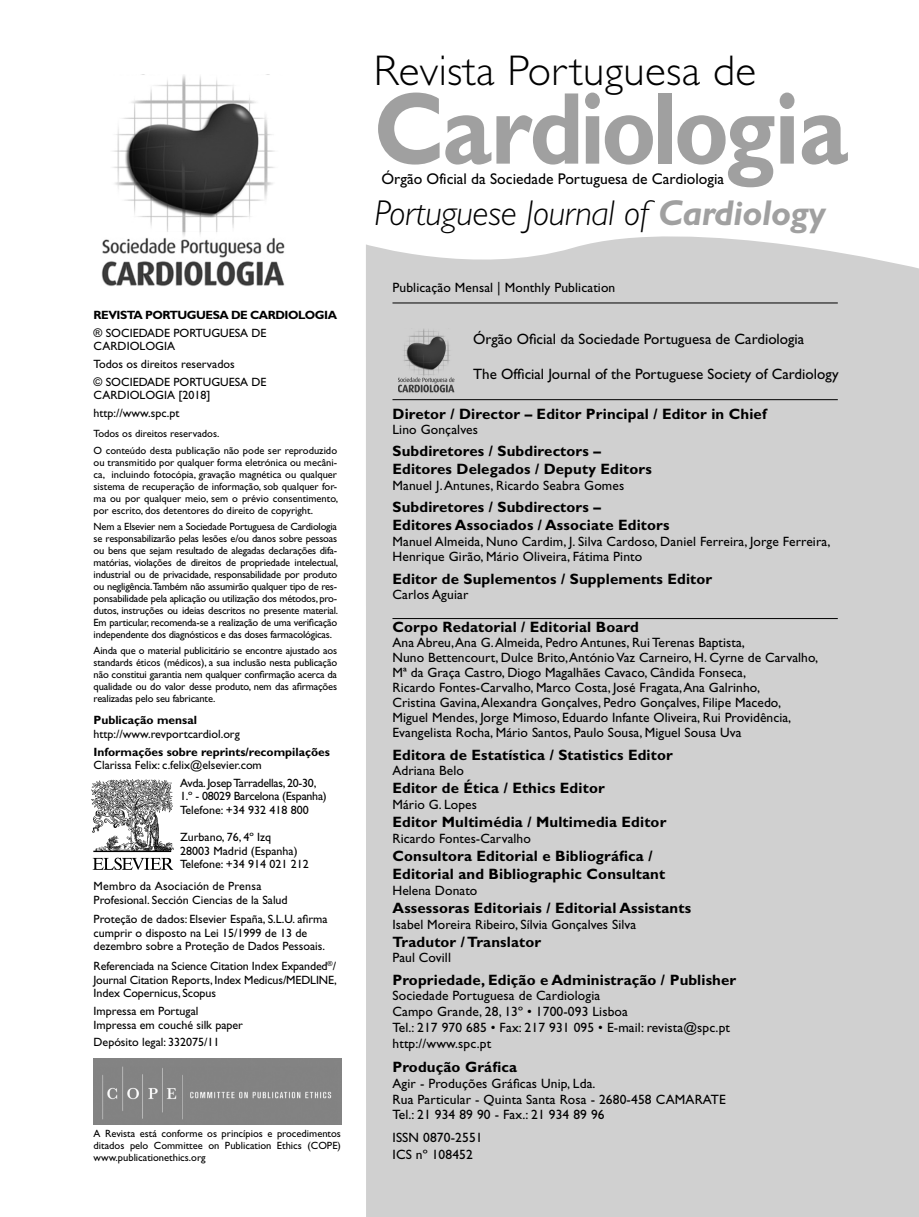
<style>
.page{position:relative;width:919px;height:1217px;background:#fff}
.page>*{position:absolute;margin:0;border:0;box-sizing:border-box;transform-origin:0 0}
.t1{font:700 102.75px "Gill Sans Std";letter-spacing:-.035em;color:#a0a0a0;scale:.9 1}
.t2{font:300 43.05px "Gill Sans Std";letter-spacing:.01em;color:#000}
.t3{font:italic 300 36px "Gill Sans Std";letter-spacing:-.01em;color:#000}
.t4{font:15.6px "Gill Sans Std";color:#000}
.t5{font:700 15px/18px "Gill Sans Std";letter-spacing:.01em;color:#000}
.t6{font:15px "Gill Sans Std";color:#000}
.t7{font:13.5px/15.8px "Gill Sans Std";letter-spacing:.005em;color:#000}
.t8{font:12px/13.5px "Gill Sans Std";color:#000}
.t9{font:700 12px "Gill Sans Std";color:#000}
.t10{font:12px/13.5px "Gill Sans Std";letter-spacing:-.02em;color:#000}
.t11{font:700 12px "Gill Sans Std";letter-spacing:-.04em;color:#000}
.t12{font:10.5px/12px "Gill Sans Std";color:#000;text-align:justify}
.s1{font-weight:700;color:#a0a0a0}
</style>
<div class="page">
<img style="left:113px;top:74px;width:162px;height:158px">
<img style="left:101px;top:232px;width:184px;height:54px">
<div style="left:366px;top:236px;width:552px;height:980px;background:#d0d0d0"></div>
<img style="left:92px;top:779px;width:82px;height:90px">
<hr style="left:392px;top:302px;width:445px;height:1px;background:#000">
<hr style="left:392px;top:399px;width:445px;height:1px;background:#000">
<hr style="left:392px;top:618px;width:445px;height:1px;background:#000">
<div style="left:393px;top:308px;width:67px;height:70px;background:#d0d0d0"></div>
<img style="left:404px;top:329px;width:46px;height:47px">
<div style="left:393px;top:376px;width:67px;height:16px;background:#d0d0d0"></div>
<img style="left:398px;top:377px;width:56px;height:15px">
<div style="left:94px;top:1058px;width:247px;height:66px;background:#838383"></div>
<p class="t11" style="left:94px;top:310px;width:245px">REVISTA PORTUGUESA DE CARDIOLOGIA</p>
<p class="t8" style="left:94px;top:327px;width:174px">® SOCIEDADE PORTUGUESA DE<br>CARDIOLOGIA</p>
<p class="t8" style="left:94px;top:356px;width:174px;line-height:17.7px">Todos os direitos reservados<br>© SOCIEDADE PORTUGUESA DE</p>
<p class="t8" style="left:94px;top:387px;width:118px;line-height:17.7px">CARDIOLOGIA [2018] http://www.spc.pt</p>
<p class="t12" style="left:94px;top:427px;width:245px;line-height:16.2px">Todos os direitos reservados.<br>O conteúdo desta publicação não pode ser reproduzido</p>
<p class="t12" style="left:94px;top:457px;width:246px">ou transmitido por qualquer forma eletrónica ou mecâni&shy;ca, incluindo fotocópia, gravação magnética ou qualquer sistema de recuperação de informação, sob qualquer for&shy;ma ou por qualquer meio, sem o prévio consentimento, por escrito, dos detentores do direito de copyright.</p>
<p class="t12" style="left:94px;top:521px;width:246px">Nem a Elsevier nem a Sociedade Portuguesa de Cardiologia se responsabilizarão pelas lesões e/ou danos sobre pessoas ou bens que sejam resultado de alegadas declarações difa&shy;matórias, violações de direitos de propriedade intelectual, industrial ou de privacidade, responsabilidade por produto ou negligência.Também não assumirão qualquer tipo de res&shy;ponsabilidade pela aplicação ou utilização dos métodos, pro&shy;dutos, instruções ou ideias descritos no presente material.<br>Em particular, recomenda-se a realização de uma verificação independente dos diagnósticos e das doses farmacológicas.</p>
<p class="t12" style="left:94px;top:646px;width:245px">Ainda que o material publicitário se encontre ajustado aos standards éticos (médicos), a sua inclusão nesta publicação não constitui garantia nem qualquer confirmação acerca da qualidade ou do valor desse produto, nem das afirmações realizadas pelo seu fabricante.</p>
<p class="t9" style="left:94px;top:716px;width:105px">Publicaç ão mensal</p>
<p class="t8" style="left:94px;top:728px;width:148px">http://www.revportcardiol.org</p>
<p class="t9" style="left:94px;top:747px;width:238px">Informações sobre reprints/recompilações</p>
<p class="t8" style="left:180px;top:757px;width:138px;line-height:17.7px;text-indent:-86px">Clarissa Felix: c.felix@elsevier.com<br>Avda. Josep Tarradellas, 20-30,</p>
<p class="t10" style="left:180px;top:790px;width:148px">1.º - 08029 Barcelona (Espanha)<br>Telefone: +34 932 418 800</p>
<p class="t8" style="left:180px;top:831px;width:130px">Zurbano, 76, 4º Izq<br>28003 Madrid (Espanha)<br>Telefone: +34 914 021 212</p>
<p class="t8" style="left:94px;top:880px;width:196px">Membro da Asociación de Prensa<br>Profesional. Sección Ciencias de la Salud</p>
<p class="t8" style="left:94px;top:913px;width:235px">Proteção de dados: Elsevier España, S.L.U. afirma cumprir o disposto na Lei 15/1999 de 13 de dezembro sobre a Proteção de Dados Pessoais.</p>
<p class="t8" style="left:94px;top:960px;width:244px;text-align:justify">Referenciada na Science Citation Index Expanded<sup>®</sup>/ Journal Citation Reports, Index Medicus/MEDLINE, Index Copernicus, Scopus</p>
<p class="t8" style="left:94px;top:1005px;width:151px">Impressa em Portugal<br>Impressa em couché silk paper</p>
<p class="t8" style="left:94px;top:1036px;width:127px">Depósito legal: 332075/11</p>
<p class="t12" style="left:94px;top:1128px;width:249px">A Revista está conforme os princípios e procedimentos ditados pelo Committee on Publication Ethics (COPE) www.publicationethics.org</p>
<h2 class="t2" style="left:373px;top:55px;width:384px">Revista Portuguesa de</h2>
<h1 class="t1" style="left:373px;top:93px;width:528px">Cardiologia</h1>
<h3 class="t4" style="left:381px;top:173px;width:344px">Órgão Oficial da Sociedade Portuguesa de Cardiologia</h3>
<h3 class="t3" style="left:374px;top:200px;width:453px">Portuguese Journal of <span class="s1">Cardiology</span></h3>
<p class="t7" style="left:392px;top:281px;width:224px">Publicação Mensal | Monthly Publication</p>
<h3 class="t6" style="left:473px;top:334px;width:332px">Órgão Oficial da Sociedade Portuguesa de Cardiologia</h3>
<h3 class="t6" style="left:473px;top:369px;width:367px">The Official Journal of the Portuguese Society of Cardiology</h3>
<h3 class="t5" style="left:392px;top:406px;width:375px">Diretor / Director – Editor Principal / Editor in Chief</h3>
<p class="t7" style="left:392px;top:422px;width:87px">Lino Gonçalves</p>
<h3 class="t5" style="left:392px;top:443px;width:261px">Subdiretores / Subdirectors –<br>Editores Delegados / Deputy Editors</h3>
<p class="t7" style="left:392px;top:478px;width:233px">Manuel J. Antunes, Ricardo Seabra Gomes</p>
<h3 class="t5" style="left:392px;top:499px;width:278px">Subdiretores / Subdirectors –<br>Editores Associados / Associate Editors</h3>
<p class="t7" style="left:392px;top:534px;width:439px">Manuel Almeida, Nuno Cardim, J. Silva Cardoso, Daniel Ferreira, Jorge Ferreira,<br>Henrique Girão, Mário Oliveira, Fátima Pinto</p>
<h3 class="t5" style="left:392px;top:571px;width:321px">Editor de Suplementos / Supplements Editor</h3>
<p class="t7" style="left:392px;top:588px;width:77px">Carlos Aguiar</p>
<h3 class="t5" style="left:392px;top:619px;width:248px">Corpo Redatorial / Editorial Board</h3>
<p class="t7" style="left:392px;top:636px;width:427px;line-height:15px">Ana Abreu, Ana G. Almeida, Pedro Antunes, Rui Terenas Baptista,<br>Nuno Bettencourt, Dulce Brito, António Vaz Carneiro, H. Cyrne de Carvalho, Mª da Graça Castro, Diogo Magalhães Cavaco, Cândida Fonseca,<br>Ricardo Fontes-Carvalho, Marco Costa, José Fragata, Ana Galrinho,<br>Cristina Gavina, Alexandra Gonçalves, Pedro Gonçalves, Filipe Macedo, Miguel Mendes, Jorge Mimoso, Eduardo Infante Oliveira, Rui Providência, Evangelista Rocha, Mário Santos, Paulo Sousa, Miguel Sousa Uva</p>
<h3 class="t5" style="left:392px;top:747px;width:282px">Editora de Estatística / Statistics Editor</h3>
<p class="t7" style="left:392px;top:764px;width:73px">Adriana Belo</p>
<h3 class="t5" style="left:392px;top:780px;width:214px">Editor de Ética / Ethics Editor</h3>
<p class="t7" style="left:392px;top:798px;width:86px">Mário G. Lopes</p>
<h3 class="t5" style="left:392px;top:814px;width:275px">Editor Multimédia / Multimedia Editor</h3>
<p class="t7" style="left:392px;top:831px;width:140px">Ricardo Fontes-Carvalho</p>
<h3 class="t5" style="left:392px;top:848px;width:274px">Consultora Editorial e Bibliográfica /<br>Editorial and Bibliographic Consultant</h3>
<p class="t7" style="left:392px;top:883px;width:86px">Helena Donato</p>
<h3 class="t5" style="left:392px;top:900px;width:300px">Assessoras Editoriais / Editorial Assistants</h3>
<p class="t7" style="left:392px;top:917px;width:245px">Isabel Moreira Ribeiro, Sílvia Gonçalves Silva</p>
<h3 class="t5" style="left:392px;top:933px;width:150px">Tradutor / Translator</h3>
<p class="t7" style="left:392px;top:951px;width:60px">Paul Covill</p>
<h3 class="t5" style="left:392px;top:971px;width:345px">Propriedade, Edição e Administração / Publisher</h3>
<p class="t7" style="left:392px;top:989px;width:339px">Sociedade Portuguesa de Cardiologia<br>Campo Grande, 28, 13º • 1700-093 Lisboa<br>Tel.: 217 970 685 • Fax: 217 931 095 • E-mail: revista@spc.pt http://www.spc.pt</p>
<h3 class="t5" style="left:392px;top:1059px;width:126px">Produção Gráfica</h3>
<p class="t7" style="left:392px;top:1076px;width:335px">Agir - Produções Gráficas Unip, Lda.<br>Rua Particular - Quinta Santa Rosa - 2680-458 CAMARATE<br>Tel.: 21 934 89 90 - Fax.: 21 934 89 96</p>
<p class="t7" style="left:392px;top:1130px;width:92px;line-height:16.5px">ISSN 0870-2551<br>ICS nº 108452</p>
</div>
